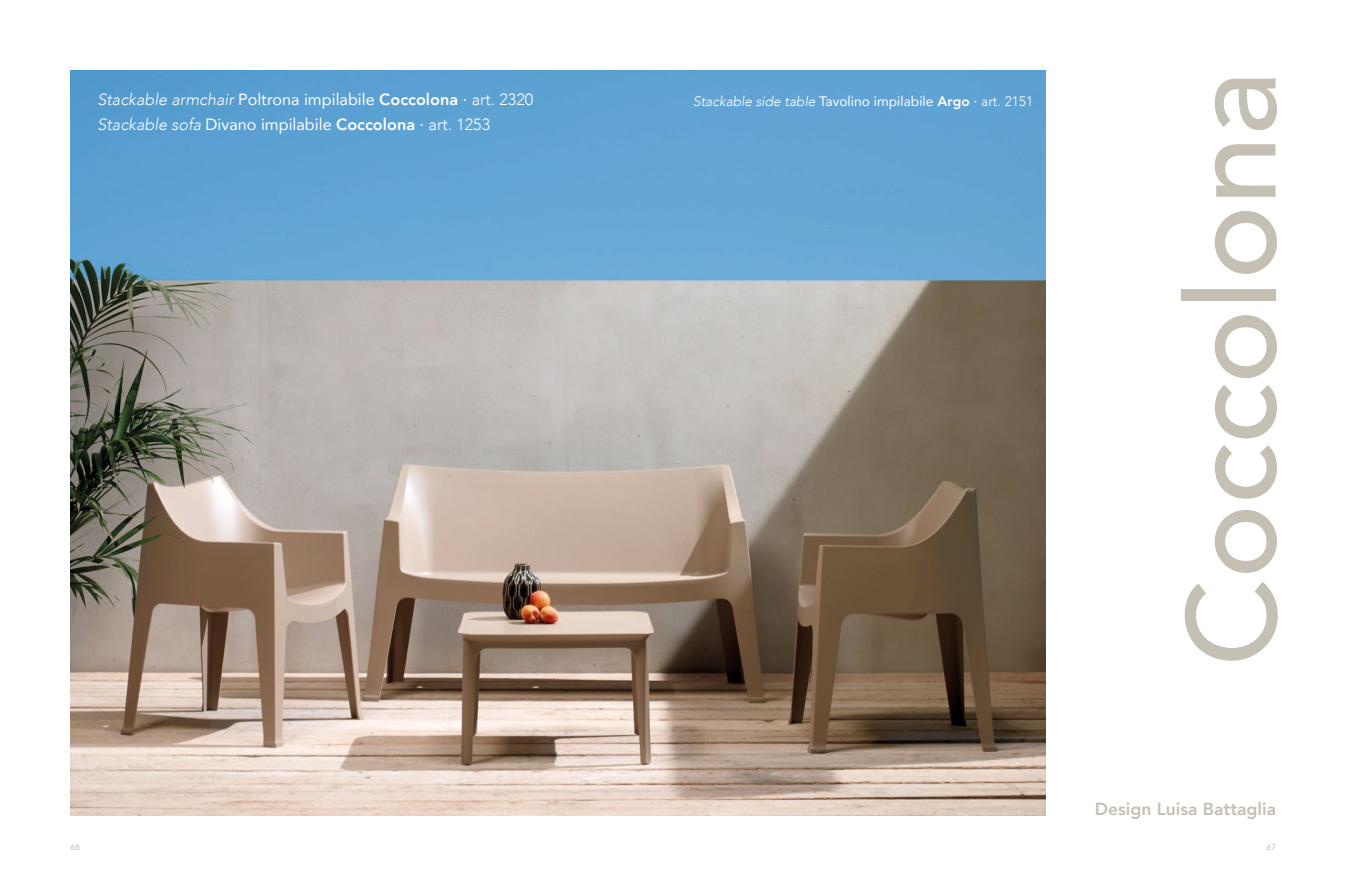
<style>
.page{position:relative;width:1347px;height:886px;background:#fff}
.page>*{position:absolute;margin:0;border:0;box-sizing:border-box;transform-origin:0 0}
.t1{font:500 125px "Avenir";color:#c5c0b4}
.t2{font:800 17.5px "Avenir";color:#c5c0b4}
.t3{font:16.25px/25px "Avenir";color:#fff}
.t4{font:13.75px "Avenir";color:#fff}
.t5{font:300 8.75px "Avenir";color:#aeaeae}
.s1{font-weight:300;font-style:italic}
.s2{font-weight:800}
.s3{font-weight:300}
</style>
<div class="page">
<img style="left:71px;top:71px;width:974px;height:744px">
<p class="t3" style="left:97px;top:86px;width:437px"><span class="s1">Stackable armchair</span> Poltrona impilabile <span class="s2">Coccolona</span> ∙ <span class="s3">art. 2320<br></span><span class="s1">Stackable sofa</span> Divano impilabile <span class="s2">Coccolona</span> ∙ <span class="s3">art. 1253</span></p>
<p class="t4" style="left:693px;top:90px;width:342px"><span class="s1">Stackable side table</span> Tavolino impilabile <span class="s2">Argo</span> ∙ <span class="s3">art. 2151</span></p>
<h1 class="t1" style="left:1123px;top:666px;width:597px;rotate:-90deg">Coccolona</h1>
<p class="t2" style="left:1094px;top:795px;width:183px">Design Luisa Battaglia</p>
<p class="t5" style="left:71px;top:842px;width:11px">66</p>
<p class="t5" style="left:1266px;top:842px;width:11px">67</p>
</div>
